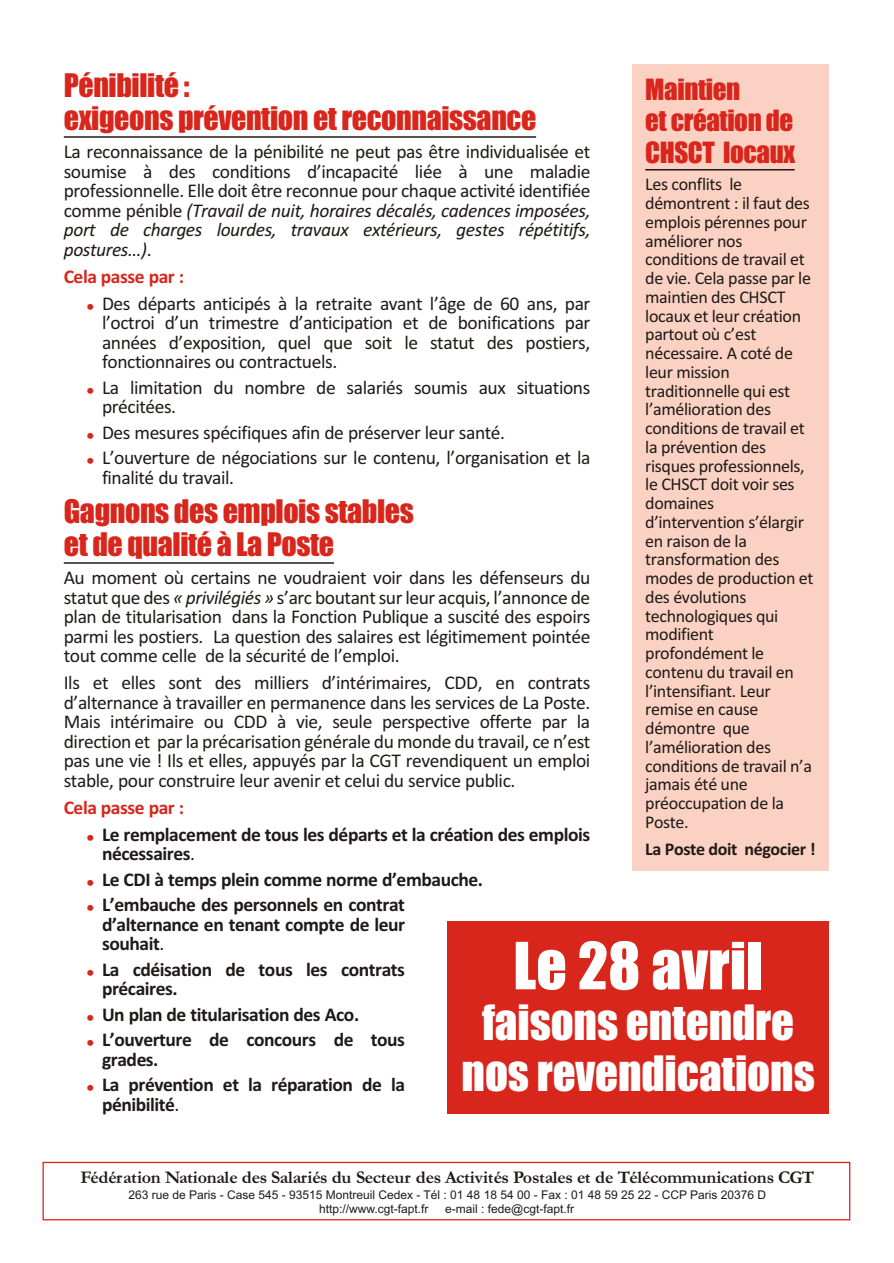
<style>
.page{position:relative;width:894px;height:1263px;background:#fff}
.page>*{position:absolute;margin:0;border:0;box-sizing:border-box;transform-origin:0 0}
.t1{font:60px "Impact";letter-spacing:.005em;color:#fff}
.t2{font:45px/51px "Impact";letter-spacing:-.005em;color:#fff;text-align:center}
.t3{font:30px/33px "Impact";letter-spacing:-.015em;color:#d9261c}
.t4{font:27px/31.5px "Impact";letter-spacing:-.015em;color:#d9261c}
.t5{font:19.5px/19.5px "Calibri";letter-spacing:-.02em;color:#1f1a17;text-align:justify}
.t6{font:700 19.5px/19.5px "Calibri";letter-spacing:-.025em;color:#1f1a17}
.t7{font:700 19.5px "Calibri";letter-spacing:-.025em;color:#d9261c}
.t8{font:18px/18.8px "Calibri";letter-spacing:-.02em;color:#1f1a17}
.t9{font:700 18px "Garamond";letter-spacing:-.015em;color:#1f1a17}
.t10{font:700 18px "Calibri";letter-spacing:-.02em;color:#1f1a17}
.t11{font:12px/14.4px "Arial";color:#1f1a17}
.s1{font-style:italic}
.s2{font-weight:400}
</style>
<div class="page">
<hr style="left:43px;top:1219px;width:807px;height:1px;background:#d9261c">
<hr style="left:849px;top:1162px;width:1px;height:58px;background:#d9261c">
<hr style="left:43px;top:1162px;width:807px;height:1px;background:#d9261c">
<hr style="left:43px;top:1162px;width:1px;height:58px;background:#d9261c">
<hr style="left:64px;top:136px;width:472px;height:2px;background:#1f1a17">
<hr style="left:64px;top:562px;width:270px;height:2px;background:#1f1a17">
<div style="left:447px;top:921px;width:382px;height:192px;background:#d9261c"></div>
<div style="left:633px;top:64px;width:196px;height:807px;background:#fad1c2"></div>
<hr style="left:645px;top:169px;width:150px;height:2px;background:#1f1a17">
<h3 class="t3" style="left:64px;top:70px;width:474px">Pé ni bi li té :<br>exi geons pré ven tion et re con nais sance</h3>
<p class="t5" style="left:64px;top:144px;width:528px">La reconnaissance de la pénibilité ne peut pas être individualisée et soumise à des conditions d’incapacité liée à une maladie professionnelle. Elle doit être reconnue pour chaque activité identifiée comme pénible <span class="s1">(Travail de nuit, horaires décalés, cadences imposées, port de charges lourdes, travaux extérieurs, gestes répétitifs, postures…)</span>.</p>
<p class="t7" style="left:64px;top:268px;width:122px">Cela passe par :</p>
<p class="t5" style="left:102px;top:295px;width:490px">Des départs anticipés à la retraite avant l’âge de 60 ans, par l’octroi d’un trimestre d’anticipation et de bonifications par années d’exposition, quel que soit le statut des postiers, fonctionnaires ou contractuels.</p>
<p class="t5" style="left:102px;top:379px;width:490px">La limitation du nombre de salariés soumis aux situations précitées.</p>
<p class="t5" style="left:102px;top:421px;width:490px;line-height:25.5px">Des mesures spécifiques afin de préserver leur santé.<br>L’ouverture de négociations sur le contenu, l’organisation et la</p>
<p class="t5" style="left:102px;top:469px;width:134px">finalité du travail.</p>
<h3 class="t3" style="left:64px;top:496px;width:352px">Ga gnons des em plois sta bles et de qua li té à La Poste</h3>
<p class="t5" style="left:64px;top:570px;width:528px">Au moment où certains ne voudraient voir dans les défenseurs du statut que des <span class="s1">« privilégiés »</span> s’arc boutant sur leur acquis, l’annonce de plan de titularisation dans la Fonction Publique a suscité des espoirs parmi les postiers. La question des salaires est légitimement pointée tout comme celle de la sécurité de l’emploi.</p>
<p class="t5" style="left:64px;top:675px;width:528px">Ils et elles sont des milliers d’intérimaires, CDD, en contrats d’alternance à travailler en permanence dans les services de La Poste.<br>Mais intérimaire ou CDD à vie, seule perspective offerte par la direction et par la précarisation générale du monde du travail, ce n’est pas une vie ! Ils et elles, appuyés par la CGT revendiquent un emploi stable, pour construire leur avenir et celui du service public.</p>
<p class="t7" style="left:64px;top:799px;width:122px">Cela passe par :</p>
<p class="t6" style="left:102px;top:826px;width:490px">Le remplacement de tous les départs et la création des emplois nécessaires<span class="s2">.</span></p>
<p class="t6" style="left:102px;top:868px;width:383px;line-height:25.5px">Le CDI à temps plein comme norme d’embauche.<br>L’embauche des personnels en contrat</p>
<p class="t6" style="left:102px;top:916px;width:305px">d’alternance en tenant compte de leur souhait<span class="s2">.</span></p>
<p class="t6" style="left:102px;top:961px;width:305px">La cdéisation de tous les contrats précaires.</p>
<p class="t6" style="left:102px;top:1003px;width:304px;line-height:25.5px">Un plan de titularisation des Aco.<br>L’ouverture de concours de tous</p>
<p class="t6" style="left:102px;top:1048px;width:304px;line-height:25.5px">grades.<br>La prévention et la réparation de la</p>
<p class="t6" style="left:102px;top:1096px;width:79px">pénibilité<span class="s2">.</span></p>
<h3 class="t4" style="left:645px;top:75px;width:151px">Main tien<br>et créa tion de<br>CHSCT lo caux</h3>
<p class="t8" style="left:645px;top:177px;width:170px">Les conflits le démontrent : il faut des emplois pérennes pour améliorer nos conditions de travail et de vie. Cela passe par le maintien des CHSCT locaux et leur création partout où c’est nécessaire. A coté de leur mission traditionnelle qui est l’amélioration des conditions de travail et la prévention des risques professionnels, le CHSCT doit voir ses domaines d’intervention s’élargir en raison de la transformation des modes de production et des évolutions technologiques qui modifient profondément le contenu du travail en l’intensifiant. Leur remise en cause démontre que l’amélioration des conditions de travail n’a jamais été une préoccupation de la<br>Poste.</p>
<p class="t10" style="left:645px;top:841px;width:172px">La Poste doit négocier !</p>
<h1 class="t1" style="left:513px;top:942px;width:251px">Le 28 avril</h1>
<h2 class="t2" style="left:462px;top:1000px;width:355px">fai sons en tendre nos re ven di ca tions</h2>
<p class="t9" style="left:81px;top:1171px;width:735px">Fédération Nationale des Salariés du Secteur des Activités Postales et de Télécommunications CGT</p>
<p class="t11" style="left:319px;top:1188px;width:449px;text-indent:-191px">263 rue de Paris - Case 545 - 93515 Montreuil Cedex - Tél : 01 48 18 54 00 - Fax : 01 48 59 25 22 - CCP Paris 20376 D http://www.cgt-fapt.fr</p>
<p class="t11" style="left:445px;top:1203px;width:130px">e-mail : fede@cgt-fapt.fr</p>
</div>
